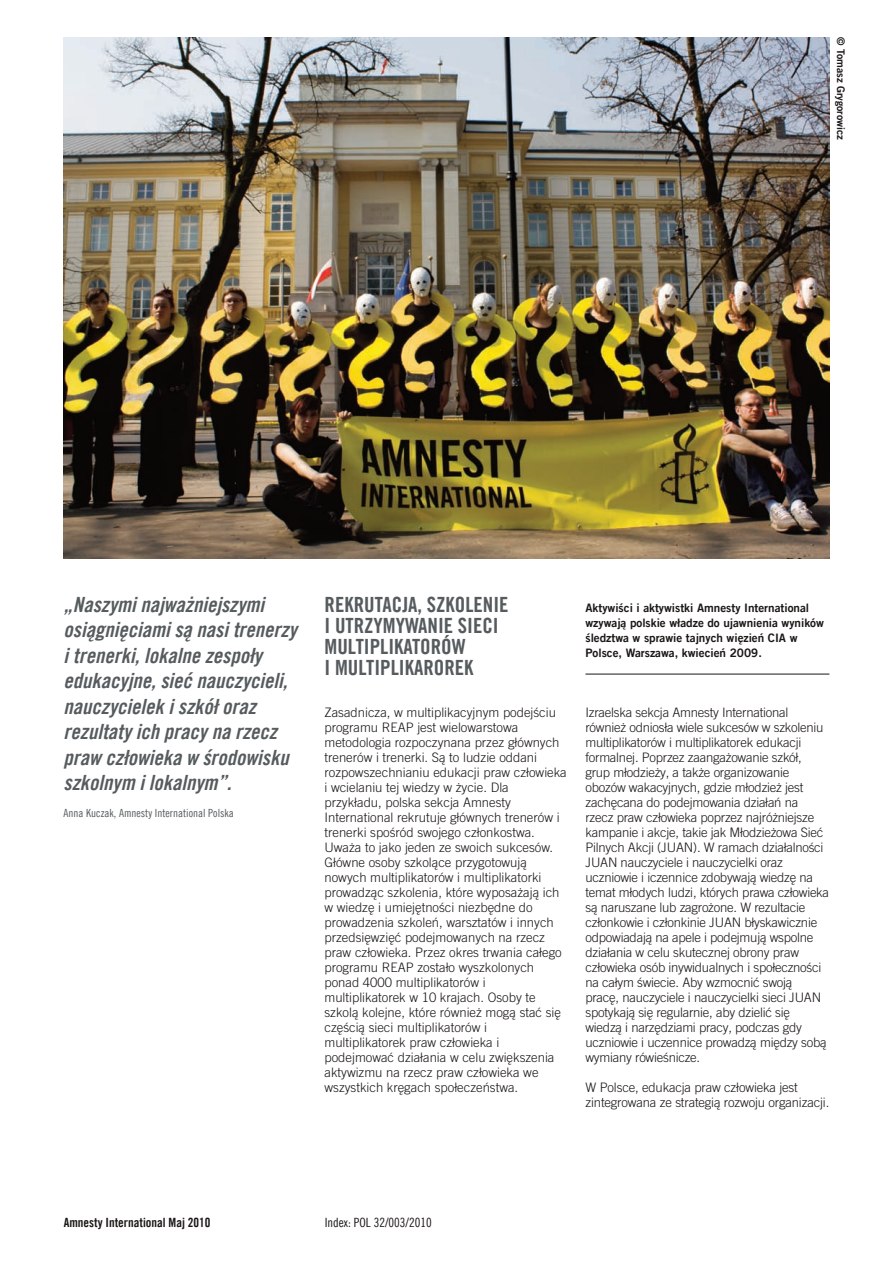
<style>
.page{position:relative;width:893px;height:1263px;background:#fff}
.page>*{position:absolute;margin:0;border:0;box-sizing:border-box;transform-origin:0 0}
.t1{font:21px/25.5px "Amnesty Trade Gothic Bd Cn 20 Ob";color:#565b5e}
.t2{font:21px/21px "Amnesty Trade Gothic Bd Cn 20";color:#565b5e}
.t3{font:300 13.05px/15px "Amnesty Trade Gothic";letter-spacing:-.01em;color:#1a1715}
.t4{font:12.75px "Amnesty Trade Gothic Bd Cn 20";color:#1a1715}
.t5{font:12.75px "Amnesty Trade Gothic Cn 18";color:#1a1715}
.t6{font:11.7px/15px "Amnesty Trade Gothic Bd 2";color:#1a1715}
.t7{font:11.25px "Amnesty Trade Gothic Cn 18";color:#565b5e}
.t8{font:10.5px "Amnesty Trade Gothic Bd 2";color:#1a1715}
</style>
<div class="page">
<img style="left:64px;top:37px;width:765px;height:521px">
<hr style="left:585px;top:673px;width:244px;height:1px;background:#1a1715">
<p class="t8" style="left:847px;top:37px;width:104px;rotate:90deg">© Tomasz Grygorowicz</p>
<h1 class="t1" style="left:64px;top:591px;width:235px">„Naszymi najważniejszymi osiągnięciami są nasi trenerzy i trenerki, lokalne zespoły edukacyjne, sieć nauczycieli, nauczycielek i szkół oraz rezultaty ich pracy na rzecz praw człowieka w środowisku szkolnym i lokalnym”.</h1>
<p class="t7" style="left:64px;top:805px;width:172px">Anna Kuczak, Amnesty International Polska</p>
<h1 class="t2" style="left:324px;top:593px;width:185px">REKRUTACJA, SZKOLENIE<br>I UTRZYMYWANIE SIECI<br>MULTIPLIKATORÓW<br>I MULTIPLIKAROREK</h1>
<p class="t3" style="left:324px;top:704px;width:244px">Zasadnicza, w multiplikacyjnym podejściu programu REAP jest wielowarstowa metodologia rozpoczynana przez głównych trenerów i trenerki. Są to ludzie oddani rozpowszechnianiu edukacji praw człowieka i wcielaniu tej wiedzy w życie. Dla przykładu, polska sekcja Amnesty International rekrutuje głównych trenerów i trenerki spośród swojego członkostwa.<br>Uważa to jako jeden ze swoich sukcesów.<br>Główne osoby szkolące przygotowują nowych multiplikatorów i multiplikatorki prowadząc szkolenia, które wyposażają ich w wiedzę i umiejętności niezbędne do prowadzenia szkoleń, warsztatów i innych przedsięwzięć podejmowanych na rzecz praw człowieka. Przez okres trwania całego programu REAP zostało wyszkolonych ponad 4000 multiplikatorów i multiplikatorek w 10 krajach. Osoby te szkolą kolejne, które również mogą stać się częścią sieci multiplikatorów i multiplikatorek praw człowieka i podejmować działania w celu zwiększenia aktywizmu na rzecz praw człowieka we wszystkich kręgach społeczeństwa.</p>
<p class="t3" style="left:585px;top:704px;width:245px">Izraelska sekcja Amnesty International również odniosła wiele sukcesów w szkoleniu multiplikatorów i multiplikatorek edukacji formalnej. Poprzez zaangażowanie szkół, grup młodzieży, a także organizowanie obozów wakacyjnych, gdzie młodzież jest zachęcana do podejmowania działań na rzecz praw człowieka poprzez najróżniejsze kampanie i akcje, takie jak Młodzieżowa Sieć Pilnych Akcji (JUAN). W ramach działalności JUAN nauczyciele i nauczycielki oraz uczniowie i iczennice zdobywają wiedzę na temat młodych ludzi, których prawa człowieka są naruszane lub zagrożone. W rezultacie członkowie i członkinie JUAN błyskawicznie odpowiadają na apele i podejmują wspolne działania w celu skutecznej obrony praw człowieka osób inywidualnych i społeczności na całym świecie. Aby wzmocnić swoją pracę, nauczyciele i nauczycielki sieci JUAN spotykają się regularnie, aby dzielić się wiedzą i narzędziami pracy, podczas gdy uczniowie i uczennice prowadzą między sobą wymiany rówieśnicze.</p>
<p class="t6" style="left:585px;top:600px;width:240px">Aktywiści i aktywistki Amnesty International wzywają polskie władze do ujawnienia wyników śledztwa w sprawie tajnych więzień CIA w Polsce, Warszawa, kwiecień 2009.</p>
<p class="t3" style="left:585px;top:1079px;width:245px">W Polsce, edukacja praw człowieka jest zintegrowana ze strategią rozwoju organizacji.</p>
<p class="t4" style="left:64px;top:1214px;width:148px">Amnesty International Maj 2010</p>
<p class="t5" style="left:325px;top:1214px;width:108px">Index: POL 32/003/2010</p>
</div>
